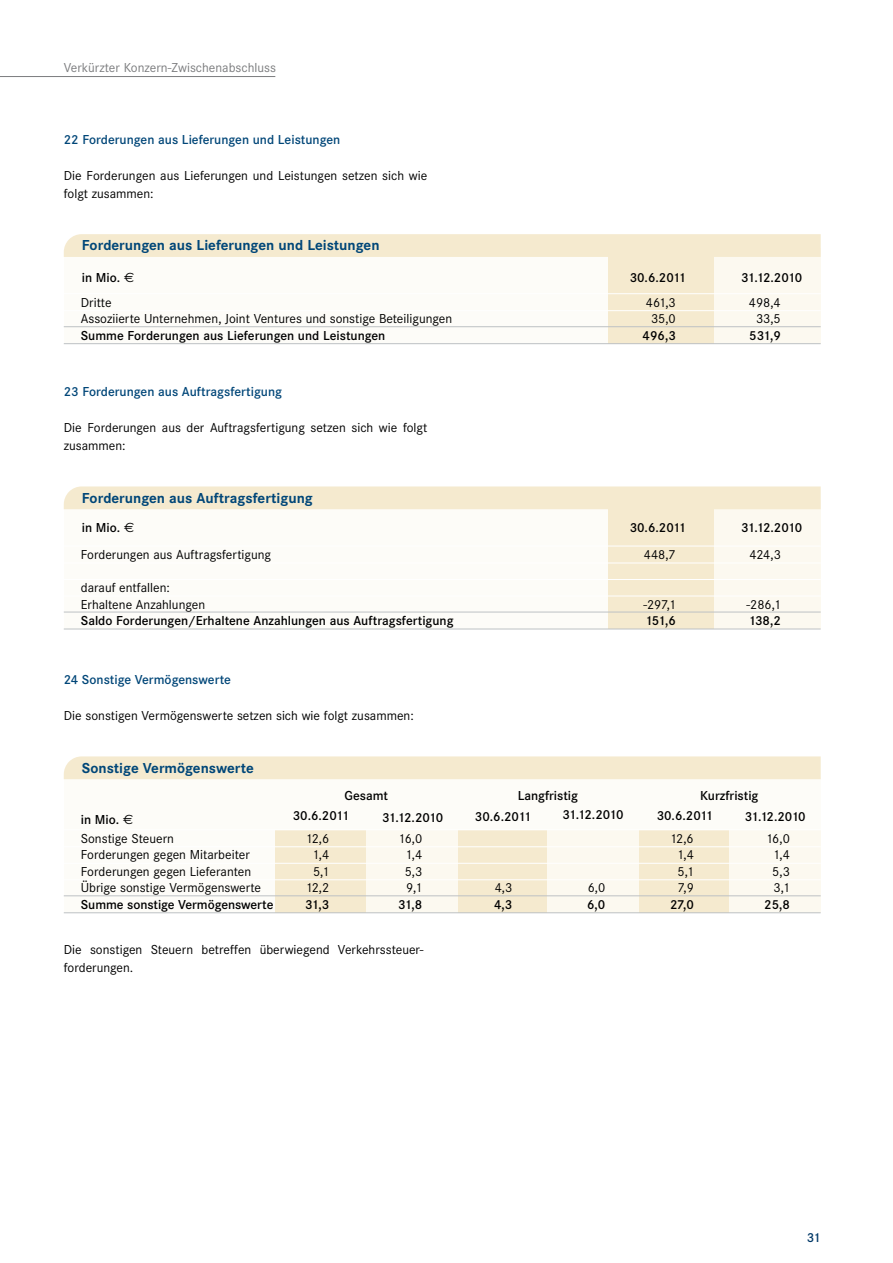
<style>
.page{position:relative;width:893px;height:1263px;background:#fff}
.page>*{position:absolute;margin:0;border:0;box-sizing:border-box;transform-origin:0 0}
.t1{font:700 15px "Corporate S";color:#004678}
.t2{font:13.5px/18px "Corporate S";color:#000}
.t3{font:600 13.5px "Corporate S";color:#000}
.t4{font:600 13.5px "Corporate S";color:#004678}
.t5{font:13.5px "Corporate S";color:#7b7c7e}
.t6{font:600 13.5px "Corporate S";color:#003867}
.s1{font-family:"Euro Sans Std";font-weight:400}
</style>
<div class="page">
<div style="left:64px;top:503px;width:757px;height:126px;background:#fdfcf8"></div>
<div style="left:608px;top:500px;width:106px;height:129px;background:#f5eacf"></div>
<div style="left:714px;top:500px;width:107px;height:129px;background:#fcf9f0"></div>
<div style="left:64px;top:486px;width:757px;height:23px;background:#f5eacf"></div>
<hr style="left:64px;top:546px;width:757px;height:1px;background:#fff">
<hr style="left:64px;top:563px;width:757px;height:1px;background:#fff">
<hr style="left:64px;top:579px;width:757px;height:1px;background:#fff">
<hr style="left:64px;top:596px;width:757px;height:1px;background:#fff">
<hr style="left:64px;top:612px;width:757px;height:1px;background:#bdc1c4">
<hr style="left:64px;top:629px;width:757px;height:1px;background:#bdc1c4">
<div style="left:64px;top:777px;width:757px;height:136px;background:#fdfcf8"></div>
<div style="left:638px;top:830px;width:92px;height:83px;background:#f5eacf"></div>
<div style="left:730px;top:830px;width:91px;height:83px;background:#fcf9f0"></div>
<div style="left:456px;top:830px;width:91px;height:83px;background:#f5eacf"></div>
<div style="left:547px;top:830px;width:91px;height:83px;background:#fcf9f0"></div>
<div style="left:275px;top:830px;width:91px;height:83px;background:#f5eacf"></div>
<div style="left:366px;top:830px;width:91px;height:83px;background:#fcf9f0"></div>
<div style="left:64px;top:756px;width:757px;height:23px;background:#f5eacf"></div>
<hr style="left:64px;top:829px;width:757px;height:1px;background:#fff">
<hr style="left:64px;top:846px;width:757px;height:1px;background:#fff">
<hr style="left:64px;top:863px;width:757px;height:1px;background:#fff">
<hr style="left:64px;top:879px;width:757px;height:1px;background:#fff">
<hr style="left:64px;top:895px;width:757px;height:1px;background:#bdc1c4">
<hr style="left:64px;top:912px;width:757px;height:1px;background:#bdc1c4">
<div style="left:64px;top:250px;width:757px;height:94px;background:#fdfcf8"></div>
<div style="left:608px;top:248px;width:106px;height:96px;background:#f5eacf"></div>
<div style="left:714px;top:248px;width:107px;height:96px;background:#fcf9f0"></div>
<div style="left:64px;top:234px;width:757px;height:23px;background:#f5eacf"></div>
<hr style="left:64px;top:293px;width:757px;height:1px;background:#fff">
<hr style="left:64px;top:310px;width:757px;height:1px;background:#fff">
<hr style="left:64px;top:326px;width:757px;height:1px;background:#bdc1c4">
<hr style="left:64px;top:343px;width:757px;height:1px;background:#bdc1c4">
<hr style="left:0;top:76px;width:275px;height:1px;background:#7b7c7e">
<p class="t5" style="left:64px;top:60px;width:214px">Verkürzter Konzern-Zwischenabschluss</p>
<p class="t4" style="left:64px;top:132px;width:278px">22 Forderungen aus Lieferungen und Leistungen</p>
<p class="t2" style="left:64px;top:167px;width:365px">Die Forderungen aus Lieferungen und Leistungen setzen sich wie folgt zusammen:</p>
<p class="t1" style="left:82px;top:237px;width:299px">Forderungen aus Lieferungen und Leistungen</p>
<p class="t3" style="left:82px;top:270px;width:54px">in Mio. <span class="s1">€</span></p>
<p class="t3" style="left:630px;top:270px;width:58px">30.6.2011</p>
<p class="t3" style="left:741px;top:270px;width:63px">31.12.2010</p>
<p class="t2" style="left:81px;top:293px;width:32px">Dritte</p>
<p class="t2" style="left:646px;top:293px;width:32px">461,3</p>
<p class="t2" style="left:749px;top:293px;width:34px">498,4</p>
<p class="t2" style="left:81px;top:310px;width:373px">Assoziierte Unternehmen, Joint Ventures und sonstige Beteiligungen</p>
<p class="t2" style="left:651px;top:310px;width:26px">35,0</p>
<p class="t2" style="left:756px;top:310px;width:26px">33,5</p>
<p class="t3" style="left:81px;top:328px;width:306px">Summe Forderungen aus Lieferungen und Leistungen</p>
<p class="t3" style="left:643px;top:328px;width:35px">496,3</p>
<p class="t3" style="left:749px;top:328px;width:33px">531,9</p>
<p class="t4" style="left:64px;top:384px;width:220px">23 Forderungen aus Auftragsfertigung</p>
<p class="t2" style="left:64px;top:419px;width:365px">Die Forderungen aus der Auftragsfertigung setzen sich wie folgt zusammen:</p>
<p class="t1" style="left:82px;top:489px;width:232px">Forderungen aus Auftragsfertigung</p>
<p class="t3" style="left:82px;top:520px;width:54px">in Mio. <span class="s1">€</span></p>
<p class="t3" style="left:630px;top:520px;width:58px">30.6.2011</p>
<p class="t3" style="left:741px;top:520px;width:63px">31.12.2010</p>
<p class="t2" style="left:81px;top:546px;width:192px">Forderungen aus Auftragsfertigung</p>
<p class="t2" style="left:644px;top:546px;width:34px">448,7</p>
<p class="t2" style="left:749px;top:546px;width:33px">424,3</p>
<p class="t2" style="left:81px;top:579px;width:126px;line-height:16.5px">darauf entfallen:<br>Erhaltene Anzahlungen</p>
<p class="t2" style="left:643px;top:595px;width:34px">-297,1</p>
<p class="t2" style="left:746px;top:595px;width:36px">-286,1</p>
<p class="t3" style="left:81px;top:613px;width:374px">Saldo Forderungen/Erhaltene Anzahlungen aus Auftragsfertigung</p>
<p class="t3" style="left:645px;top:613px;width:32px">151,6</p>
<p class="t3" style="left:748px;top:613px;width:34px">138,2</p>
<p class="t4" style="left:64px;top:672px;width:169px">24 Sonstige Vermögenswerte</p>
<p class="t2" style="left:64px;top:707px;width:352px">Die sonstigen Vermögenswerte setzen sich wie folgt zusammen:</p>
<p class="t1" style="left:82px;top:759px;width:173px">Sonstige Vermögenswerte</p>
<p class="t3" style="left:345px;top:788px;width:45px">Gesamt</p>
<p class="t3" style="left:518px;top:788px;width:62px">Langfristig</p>
<p class="t3" style="left:700px;top:788px;width:60px">Kurzfristig</p>
<p class="t3" style="left:81px;top:811px;width:54px">in Mio. <span class="s1">€</span></p>
<p class="t3" style="left:293px;top:808px;width:58px">30.6.2011</p>
<p class="t3" style="left:382px;top:810px;width:63px">31.12.2010</p>
<p class="t3" style="left:475px;top:809px;width:58px">30.6.2011</p>
<p class="t3" style="left:563px;top:807px;width:63px">31.12.2010</p>
<p class="t3" style="left:657px;top:807px;width:58px">30.6.2011</p>
<p class="t3" style="left:745px;top:808px;width:63px">31.12.2010</p>
<p class="t2" style="left:81px;top:829px;width:95px">Sonstige Steuern</p>
<p class="t2" style="left:305px;top:829px;width:25px">12,6</p>
<p class="t2" style="left:398px;top:829px;width:25px">16,0</p>
<p class="t2" style="left:670px;top:829px;width:25px">12,6</p>
<p class="t2" style="left:766px;top:829px;width:25px">16,0</p>
<p class="t2" style="left:81px;top:846px;width:170px">Forderungen gegen Mitarbeiter</p>
<p class="t2" style="left:312px;top:846px;width:19px">1,4</p>
<p class="t2" style="left:405px;top:846px;width:19px">1,4</p>
<p class="t2" style="left:677px;top:846px;width:19px">1,4</p>
<p class="t2" style="left:773px;top:846px;width:19px">1,4</p>
<p class="t2" style="left:81px;top:862px;width:172px">Forderungen gegen Lieferanten</p>
<p class="t2" style="left:313px;top:862px;width:18px">5,1</p>
<p class="t2" style="left:405px;top:862px;width:19px">5,3</p>
<p class="t2" style="left:678px;top:862px;width:18px">5,1</p>
<p class="t2" style="left:772px;top:862px;width:19px">5,3</p>
<p class="t2" style="left:81px;top:879px;width:182px">Übrige sonstige Vermögenswerte</p>
<p class="t2" style="left:305px;top:879px;width:25px">12,2</p>
<p class="t2" style="left:406px;top:879px;width:18px">9,1</p>
<p class="t2" style="left:495px;top:879px;width:19px">4,3</p>
<p class="t2" style="left:588px;top:879px;width:19px">6,0</p>
<p class="t2" style="left:678px;top:879px;width:18px">7,9</p>
<p class="t2" style="left:774px;top:879px;width:18px">3,1</p>
<p class="t3" style="left:81px;top:897px;width:194px">Summe sonstige Vermögenswerte</p>
<p class="t3" style="left:305px;top:897px;width:26px">31,3</p>
<p class="t3" style="left:398px;top:897px;width:26px">31,8</p>
<p class="t3" style="left:494px;top:897px;width:20px">4,3</p>
<p class="t3" style="left:587px;top:897px;width:20px">6,0</p>
<p class="t3" style="left:670px;top:897px;width:25px">27,0</p>
<p class="t3" style="left:764px;top:897px;width:27px">25,8</p>
<p class="t2" style="left:64px;top:941px;width:361px">Die sonstigen Steuern betreffen überwiegend Verkehrssteuer&shy;forderungen.</p>
<p class="t6" style="left:807px;top:1230px;width:15px">31</p>
</div>
